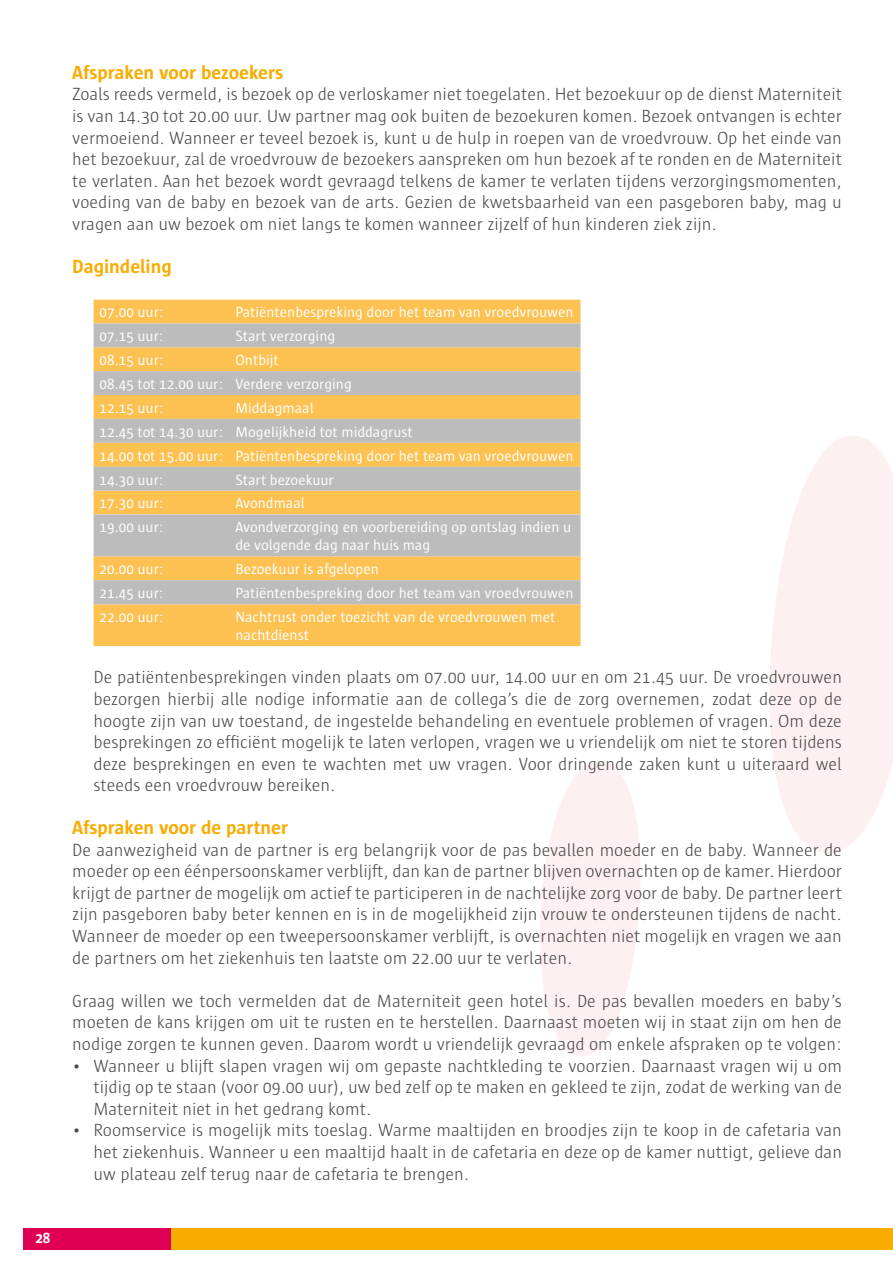
<style>
.page{position:relative;width:893px;height:1263px;background:#fff}
.page>*{position:absolute;margin:0;border:0;box-sizing:border-box;transform-origin:0 0}
.t1{font:700 19.5px "Sun";color:#f8ac00}
.t2{font:300 18px/21.6px "Sun";color:#4a4a49;text-align:justify}
.t3{font:15px/24px "Sun";color:#fff}
.t4{font:700 15px "Sun";color:#fff}
</style>
<div class="page">
<svg style="left:770px;top:436px;width:123px;height:417px;fill:#fdf0f1"></svg>
<svg style="left:540px;top:762px;width:100px;height:294px"></svg>
<div style="left:23px;top:1228px;width:148px;height:22px;background:#e00053"></div>
<div style="left:171px;top:1228px;width:722px;height:22px;background:#f8ac00"></div>
<div style="left:94px;top:300px;width:486px;height:346px;background:#fcc151"></div>
<svg style="left:94px;top:323px;width:486px;height:281px;fill:#bcbcbc"></svg>
<p class="t4" style="left:35px;top:1229px;width:17px">28</p>
<p class="t1" style="left:72px;top:62px;width:212px">Afspraken voor bezoekers</p>
<p class="t2" style="left:72px;top:84px;width:771px">Zoals reeds vermeld, is bezoek op de verloskamer niet toegelaten. Het bezoekuur op de dienst Materniteit is van 14.30 tot 20.00 uur. Uw partner mag ook buiten de bezoekuren komen. Bezoek ontvangen is echter vermoeiend. Wanneer er teveel bezoek is, kunt u de hulp in roepen van de vroedvrouw. Op het einde van het bezoekuur, zal de vroedvrouw de bezoekers aanspreken om hun bezoek af te ronden en de Materniteit te verlaten. Aan het bezoek wordt gevraagd telkens de kamer te verlaten tijdens verzorgingsmomenten, voeding van de baby en bezoek van de arts. Gezien de kwetsbaarheid van een pasgeboren baby, mag u vragen aan uw bezoek om niet langs te komen wanneer zijzelf of hun kinderen ziek zijn.</p>
<p class="t1" style="left:72px;top:255px;width:101px">Dagindeling</p>
<p class="t3" style="left:100px;top:301px;width:65px">07.00 uur:</p>
<p class="t3" style="left:236px;top:301px;width:340px">Patiëntenbespreking door het team van vroedvrouwen</p>
<p class="t3" style="left:100px;top:324px;width:65px">07.15 uur:</p>
<p class="t3" style="left:236px;top:324px;width:101px">Start verzorging</p>
<p class="t3" style="left:100px;top:348px;width:65px">08.15 uur:</p>
<p class="t3" style="left:100px;top:348px;width:254px;text-indent:136px">Ontbijt<br>08.45 tot 12.00 uur: Verdere verzorging<br>12.15 uur:</p>
<p class="t3" style="left:100px;top:396px;width:476px;text-indent:136px">Middagmaal<br>12.45 tot 14.30 uur: Mogelijkheid tot middagrust<br>14.00 tot 15.00 uur: Patiëntenbespreking door het team van vroedvrouwen 14.30 uur:</p>
<p class="t3" style="left:236px;top:468px;width:100px">Start bezoekuur</p>
<p class="t3" style="left:100px;top:491px;width:65px">17.30 uur:</p>
<p class="t3" style="left:236px;top:491px;width:71px">Avondmaal</p>
<p class="t3" style="left:100px;top:515px;width:65px">19.00 uur:</p>
<p class="t3" style="left:236px;top:518px;width:337px;line-height:18px">Avondverzorging en voorbereiding op ontslag indien u de volgende dag naar huis mag</p>
<p class="t3" style="left:100px;top:557px;width:65px">20.00 uur:</p>
<p class="t3" style="left:236px;top:557px;width:145px">Bezoekuur is afgelopen</p>
<p class="t3" style="left:100px;top:581px;width:65px">21.45 uur:</p>
<p class="t3" style="left:236px;top:581px;width:340px">Patiëntenbespreking door het team van vroedvrouwen</p>
<p class="t3" style="left:100px;top:605px;width:65px">22.00 uur:</p>
<p class="t3" style="left:236px;top:608px;width:321px;line-height:18px">Nachtrust onder toezicht van de vroedvrouwen met nachtdienst</p>
<p class="t2" style="left:94px;top:667px;width:750px">De patiëntenbesprekingen vinden plaats om 07.00 uur, 14.00 uur en om 21.45 uur. De vroedvrouwen bezorgen hierbij alle nodige informatie aan de collega’s die de zorg overnemen, zodat deze op de hoogte zijn van uw toestand, de ingestelde behandeling en eventuele problemen of vragen. Om deze besprekingen zo efficiënt mogelijk te laten verlopen, vragen we u vriendelijk om niet te storen tijdens deze besprekingen en even te wachten met uw vragen. Voor dringende zaken kunt u uiteraard wel steeds een vroedvrouw bereiken.</p>
<p class="t1" style="left:72px;top:817px;width:218px">Afspraken voor de partner</p>
<p class="t2" style="left:72px;top:839px;width:771px">De aanwezigheid van de partner is erg belangrijk voor de pas bevallen moeder en de baby. Wanneer de moeder op een éénpersoonskamer verblijft, dan kan de partner blijven overnachten op de kamer. Hierdoor krijgt de partner de mogelijk om actief te participeren in de nachtelijke zorg voor de baby. De partner leert zijn pasgeboren baby beter kennen en is in de mogelijkheid zijn vrouw te ondersteunen tijdens de nacht.<br>Wanneer de moeder op een tweepersoonskamer verblijft, is overnachten niet mogelijk en vragen we aan de partners om het ziekenhuis ten laatste om 22.00 uur te verlaten.</p>
<p class="t2" style="left:72px;top:990px;width:771px">Graag willen we toch vermelden dat de Materniteit geen hotel is. De pas bevallen moeders en baby’s moeten de kans krijgen om uit te rusten en te herstellen. Daarnaast moeten wij in staat zijn om hen de nodige zorgen te kunnen geven. Daarom wordt u vriendelijk gevraagd om enkele afspraken op te volgen:</p>
<p class="t2" style="left:94px;top:1055px;width:750px;text-indent:-21px">• Wanneer u blijft slapen vragen wij om gepaste nachtkleding te voorzien. Daarnaast vragen wij u om tijdig op te staan (voor 09.00 uur), uw bed zelf op te maken en gekleed te zijn, zodat de werking van de Materniteit niet in het gedrang komt.</p>
<p class="t2" style="left:94px;top:1120px;width:750px;text-indent:-21px">• Roomservice is mogelijk mits toeslag. Warme maaltijden en broodjes zijn te koop in de cafetaria van het ziekenhuis. Wanneer u een maaltijd haalt in de cafetaria en deze op de kamer nuttigt, gelieve dan uw plateau zelf terug naar de cafetaria te brengen.</p>
</div>
